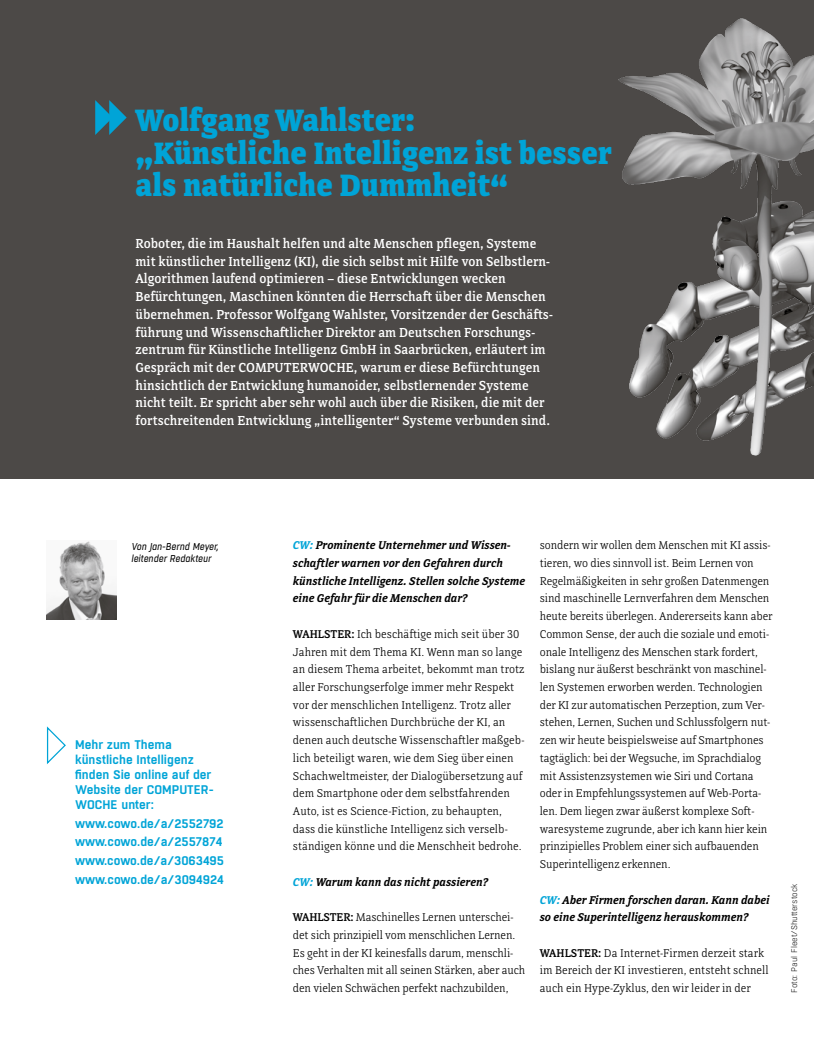
<style>
.page{position:relative;width:815px;height:1063px;background:#fff}
.page>*{position:absolute;margin:0;border:0;box-sizing:border-box;transform-origin:0 0}
.t1{font:800 32.5px/32.5px "Directa Serif";color:#00a4d7}
.t2{font:500 13.75px/17.8px "Directa Serif";color:#fff}
.t3{font:600 12.5px/15px "Boxed";color:#00a4d7}
.t4{font:300 11.88px/17.8px "Directa Serif";letter-spacing:-.01em;color:#000}
.t5{font:italic 600 11.88px/17.8px "Directa Serif";color:#000}
.t6{font:italic 10px/12.5px "Boxed";color:#000}
.t7{font:300 8.12px "Boxed";color:#000}
.s1{color:#00a4d7}
.s2{font-weight:500}
</style>
<div class="page">
<div style="left:0;top:0;width:814px;height:478px;background:#4c4947"></div>
<svg style="left:95px;top:100px;width:32px;height:35px"></svg>
<img style="left:46px;top:541px;width:71px;height:78px">
<img style="left:618px;top:18px;width:196px;height:438px">
<svg style="left:46px;top:726px;width:20px;height:38px"></svg>
<h1 class="t1" style="left:136px;top:105px;width:478px">Wolfgang Wahlster:<br>„Künstliche Intelligenz ist besser als natürliche Dummheit“</h1>
<p class="t2" style="left:136px;top:235px;width:419px">Roboter, die im Haushalt helfen und alte Menschen pflegen, Systeme mit künstlicher Intelligenz (KI), die sich selbst mit Hilfe von Selbstlern-Algorithmen laufend optimieren – diese Entwicklungen wecken Befürchtungen, Maschinen könnten die Herrschaft über die Menschen übernehmen. Professor Wolfgang Wahlster, Vorsitzender der Geschäfts&shy;führung und Wissenschaftlicher Direktor am Deutschen Forschungs&shy;zentrum für Künstliche Intelligenz GmbH in Saarbrücken, erläutert im Gespräch mit der COMPUTERWOCHE, warum er diese Befürchtungen hinsichtlich der Entwicklung humanoider, selbstlernender Systeme nicht teilt. Er spricht aber sehr wohl auch über die Risiken, die mit der fortschreitenden Entwicklung „intelligenter“ Systeme verbunden sind.</p>
<p class="t6" style="left:131px;top:540px;width:89px">Von Jan-Bernd Meyer, leitender Redakteur</p>
<p class="t3" style="left:75px;top:738px;width:140px">Mehr zum Thema künstliche Intelligenz finden Sie online auf der<br>Website der COMPUTER-<br>WOCHE unter:</p>
<p class="t3" style="left:75px;top:815px;width:150px;line-height:18.5px">www.cowo.de/a/2552792 www.cowo.de/a/2557874 www.cowo.de/a/3063495 www.cowo.de/a/3094924</p>
<p class="t5" style="left:293px;top:537px;width:234px"><span class="s1">CW:</span> Prominente Unternehmer und Wissen&shy;schaftler warnen vor den Gefahren durch künstliche Intelligenz. Stellen solche Systeme eine Gefahr für die Menschen dar?</p>
<p class="t4" style="left:293px;top:625px;width:233px"><span class="s2">WAHLSTER:</span> Ich beschäftige mich seit über 30<br>Jahren mit dem Thema KI. Wenn man so lange an diesem Thema arbeitet, bekommt man trotz aller Forschungserfolge immer mehr Respekt vor der menschlichen Intelligenz. Trotz aller wissenschaftlichen Durchbrüche der KI, an denen auch deutsche Wissenschaftler maßgeb&shy;lich beteiligt waren, wie dem Sieg über einen Schachweltmeister, der Dialogübersetzung auf dem Smartphone oder dem selbstfahrenden Auto, ist es Science-Fiction, zu behaupten, dass die künstliche Intelligenz sich verselb&shy;ständigen könne und die Menschheit bedrohe.</p>
<p class="t5" style="left:293px;top:873px;width:197px"><span class="s1">CW:</span> Warum kann das nicht passieren?</p>
<p class="t4" style="left:293px;top:908px;width:234px"><span class="s2">WAHLSTER:</span> Maschinelles Lernen unterschei&shy;det sich prinzipiell vom menschlichen Lernen.<br>Es geht in der KI keinesfalls darum, menschli&shy;ches Verhalten mit all seinen Stärken, aber auch den vielen Schwächen perfekt nachzubilden,</p>
<p class="t4" style="left:540px;top:536px;width:234px">sondern wir wollen dem Menschen mit KI assis&shy;tieren, wo dies sinnvoll ist. Beim Lernen von Regelmäßigkeiten in sehr großen Datenmengen sind maschinelle Lernverfahren dem Menschen heute bereits überlegen. Andererseits kann aber Common Sense, der auch die soziale und emoti&shy;onale Intelligenz des Menschen stark fordert, bislang nur äußerst beschränkt von maschinel&shy;len Systemen erworben werden. Technologien der KI zur automatischen Perzeption, zum Ver&shy;stehen, Lernen, Suchen und Schlussfolgern nut&shy;zen wir heute beispielsweise auf Smartphones tagtäglich: bei der Wegsuche, im Sprachdialog mit Assistenzsystemen wie Siri und Cortana oder in Empfehlungssystemen auf Web-Porta&shy;len. Dem liegen zwar äußerst komplexe Soft&shy;waresysteme zugrunde, aber ich kann hier kein prinzipielles Problem einer sich aufbauenden Superintelligenz erkennen.</p>
<p class="t5" style="left:540px;top:891px;width:231px"><span class="s1">CW:</span> Aber Firmen forschen daran. Kann dabei so eine Superintelligenz herauskommen?</p>
<p class="t4" style="left:540px;top:944px;width:230px"><span class="s2">WAHLSTER:</span> Da Internet-Firmen derzeit stark im Bereich der KI investieren, entsteht schnell auch ein Hype-Zyklus, den wir leider in der</p>
<p class="t7" style="left:789px;top:993px;width:111px;rotate:-90deg">Foto: Paul Fleet/Shutterstock</p>
</div>
